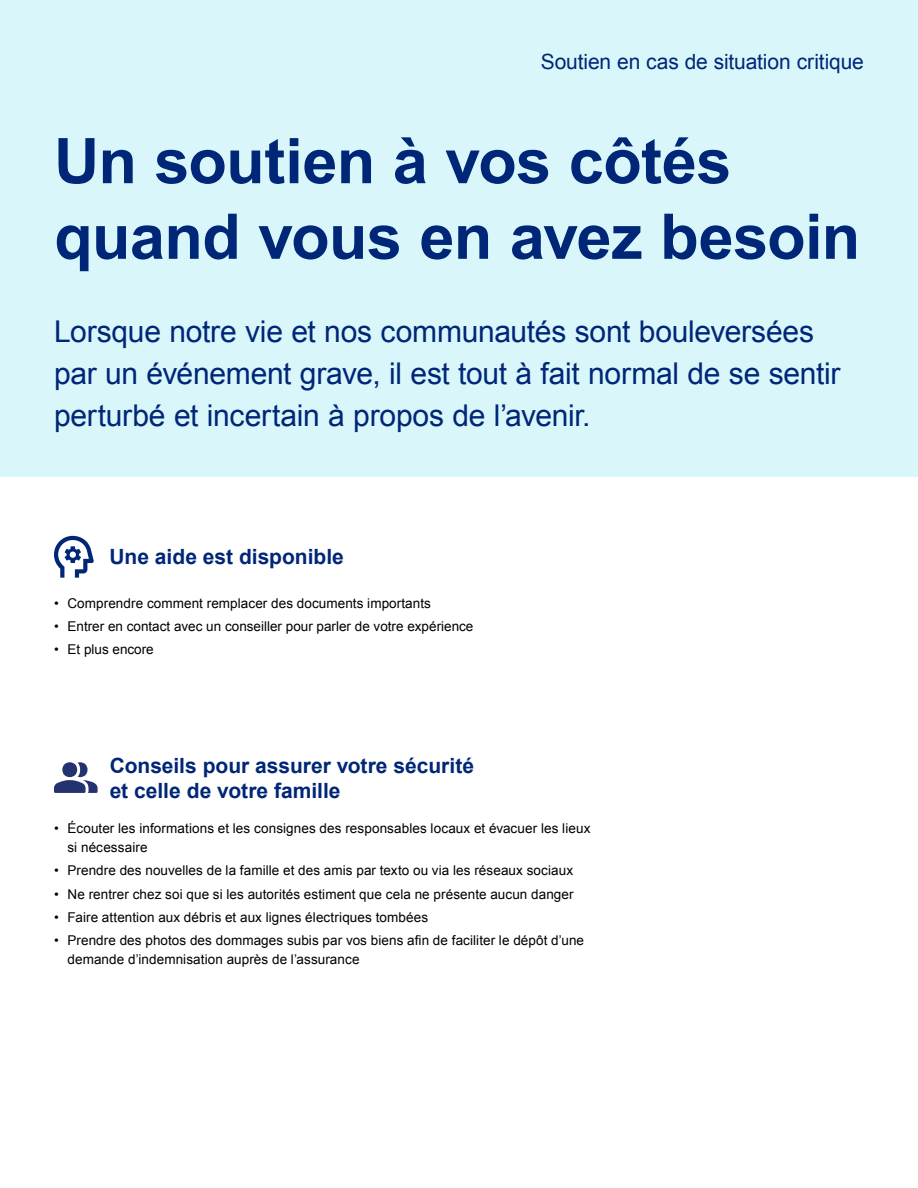
<style>
.page{position:relative;width:918px;height:1188px;background:#fff}
.page>*{position:absolute;margin:0;border:0;box-sizing:border-box;transform-origin:0 0}
.Headline{font:700 63px/75.6px "Arial";letter-spacing:-.01em;color:#002677}
.Intro{font:30px/42px "Arial";letter-spacing:-.01em;color:#002677}
.Subhead{font:700 21px/25.2px "Arial";color:#002677}
.Product_label_-_Right_aligned{font:21px "Arial";letter-spacing:-.005em;color:#002677}
.t1{font:13.5px/18.9px "Arial";letter-spacing:.005em;color:#000}
</style>
<div class="page">
<div style="left:0;top:0;width:918px;height:476px;background:#d9f6fa"></div>
<svg style="left:54px;top:536px;width:40px;height:42px"></svg>
<svg style="left:54px;top:762px;width:44px;height:31px"></svg>
<p class="Product_label_-_Right_aligned" style="left:541px;top:48px;width:325px">Soutien en cas de situation critique</p>
<p class="Headline" style="left:54px;top:125px;width:808px">Un soutien à vos côtés quand vous en avez besoin</p>
<p class="Intro" style="left:54px;top:310px;width:788px">Lorsque notre vie et nos communautés sont bouleversées par un événement grave, il est tout à fait normal de se sentir perturbé et incertain à propos de l’avenir.</p>
<p class="Subhead" style="left:110px;top:545px;width:236px">Une aide est disponible</p>
<p class="t1" style="left:54px;top:594px;width:379px">• Comprendre comment remplacer des documents importants</p>
<p class="t1" style="left:54px;top:617px;width:421px">• Entrer en contact avec un conseiller pour parler de votre expérience</p>
<p class="t1" style="left:54px;top:640px;width:101px">• Et plus encore</p>
<p class="Subhead" style="left:110px;top:753px;width:366px">Conseils pour assurer votre sécurité et celle de votre famille</p>
<p class="t1" style="left:68px;top:819px;width:524px;text-indent:-14px">• Écouter les informations et les consignes des responsables locaux et évacuer les lieux si nécessaire</p>
<p class="t1" style="left:54px;top:861px;width:521px">• Prendre des nouvelles de la famille et des amis par texto ou via les réseaux sociaux</p>
<p class="t1" style="left:54px;top:885px;width:521px">• Ne rentrer chez soi que si les autorités estiment que cela ne présente aucun danger</p>
<p class="t1" style="left:54px;top:908px;width:376px">• Faire attention aux débris et aux lignes électriques tombées</p>
<p class="t1" style="left:68px;top:931px;width:518px;text-indent:-14px">• Prendre des photos des dommages subis par vos biens afin de faciliter le dépôt d’une demande d’indemnisation auprès de l’assurance</p>
</div>
